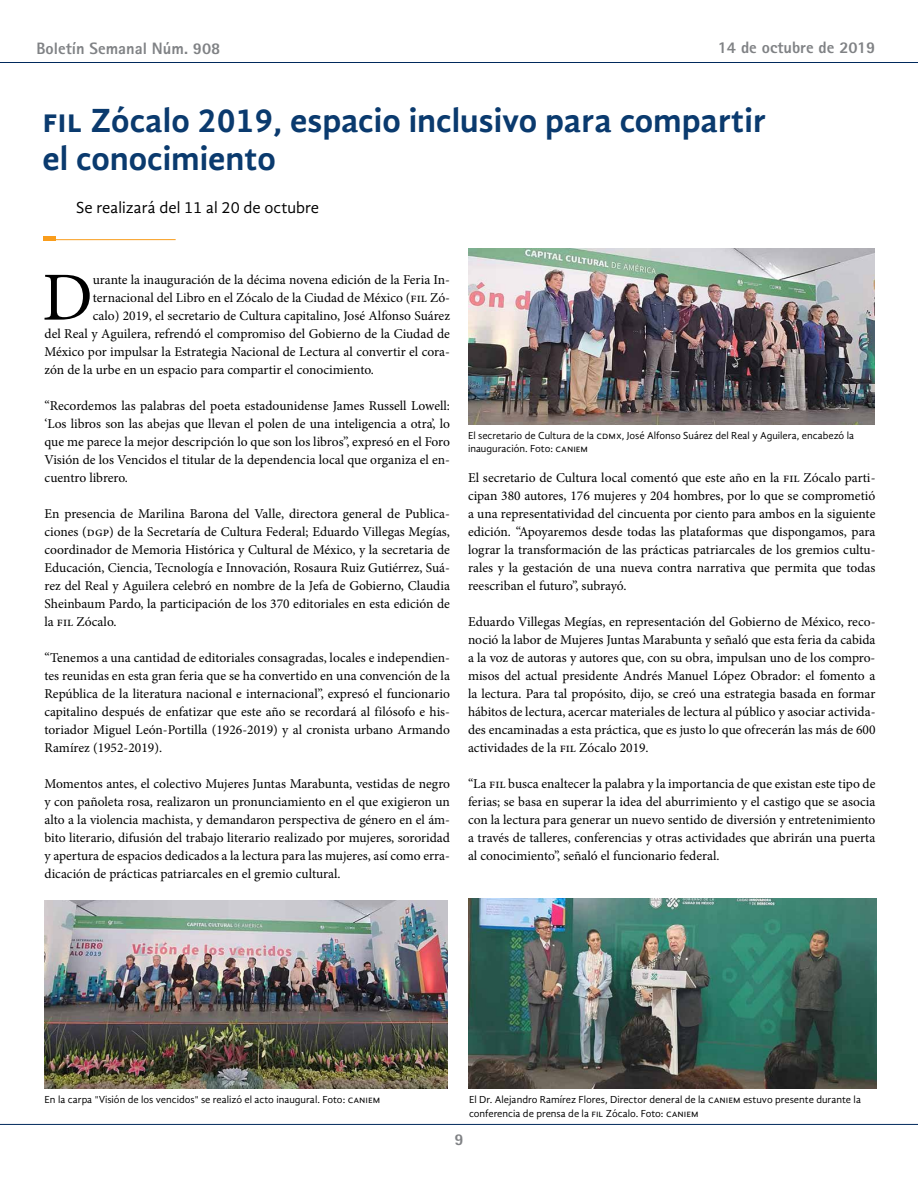
<style>
.page{position:relative;width:918px;height:1188px;background:#fff}
.page>*{position:absolute;margin:0;border:0;box-sizing:border-box;transform-origin:0 0}
.t1{font:68.85px "Minion Pro";color:#000}
.t2{font:700 34.5px/37.5px "Gandhi Sans";color:#0a3a6e}
.t3{font:800 16.5px "Rotis Sans Serif";color:#808285}
.t4{font:16.5px "Gandhi Sans";color:#000}
.t5{font:13.5px/18px "Minion Pro";letter-spacing:-.005em;color:#000;text-align:justify}
.t6{font:10.5px/13.5px "Gandhi Sans";color:#000}
</style>
<div class="page">
<hr style="left:0;top:62px;width:918px;height:1px;background:#00295c">
<hr style="left:0;top:1124px;width:918px;height:1px;background:#00295c">
<hr style="left:44px;top:239px;width:132px;height:1px;background:#f99d1c">
<hr style="left:44px;top:236px;width:12px;height:4px;background:#f99d1c">
<img style="left:469px;top:249px;width:406px;height:176px">
<img style="left:45px;top:900px;width:403px;height:189px">
<img style="left:468px;top:899px;width:408px;height:190px">
<p class="t3" style="left:36px;top:38px;width:185px">Boletín Semanal Núm. 908</p>
<p class="t3" style="left:718px;top:37px;width:159px">14 de octubre de 2019</p>
<h2 class="t2" style="left:43px;top:102px;width:725px">fil Zócalo 2019, espacio inclusivo para compartir el conocimiento</h2>
<p class="t4" style="left:76px;top:198px;width:244px">Se realizará del 11 al 20 de octubre</p>
<h1 class="t1" style="left:42px;top:252px;width:52px">D</h1>
<p class="t5" style="left:93px;top:270px;width:359px">urante la inauguración de la décima novena edición de la Feria In-</p>
<p class="t5" style="left:93px;top:288px;width:359px">ternacional del Libro en el Zócalo de la Ciudad de México (fil Zó-</p>
<p class="t5" style="left:93px;top:306px;width:359px">calo) 2019, el secretario de Cultura capitalino, José Alfonso Suárez</p>
<p class="t5" style="left:45px;top:324px;width:407px">del Real y Aguilera, refrendó el compromiso del Gobierno de la Ciudad de</p>
<p class="t5" style="left:45px;top:342px;width:407px">México por impulsar la Estrategia Nacional de Lectura al convertir el cora-</p>
<p class="t5" style="left:45px;top:360px;width:331px">zón de la urbe en un espacio para compartir el conocimiento.</p>
<p class="t5" style="left:45px;top:396px;width:407px">“Recordemos las palabras del poeta estadounidense James Russell Lowell: ‘Los libros son las abejas que llevan el polen de una inteligencia a otra’, lo que me parece la mejor descripción lo que son los libros”, expresó en el Foro Visión de los Vencidos el titular de la dependencia local que organiza el en&shy;cuentro librero.</p>
<p class="t5" style="left:45px;top:504px;width:407px">En presencia de Marilina Barona del Valle, directora general de Publica&shy;ciones (dgp) de la Secretaría de Cultura Federal; Eduardo Villegas Megías, coordinador de Memoria Histórica y Cultural de México, y la secretaria de Educación, Ciencia, Tecnología e Innovación, Rosaura Ruiz Gutiérrez, Suá&shy;rez del Real y Aguilera celebró en nombre de la Jefa de Gobierno, Claudia Sheinbaum Pardo, la participación de los 370 editoriales en esta edición de la fil Zócalo.</p>
<p class="t5" style="left:45px;top:648px;width:407px">“Tenemos a una cantidad de editoriales consagradas, locales e independien&shy;tes reunidas en esta gran feria que se ha convertido en una convención de la República de la literatura nacional e internacional”, expresó el funcionario capitalino después de enfatizar que este año se recordará al filósofo e his&shy;toriador Miguel León-Portilla (1926-2019) y al cronista urbano Armando Ramírez (1952-2019).</p>
<p class="t5" style="left:45px;top:774px;width:407px">Momentos antes, el colectivo Mujeres Juntas Marabunta, vestidas de negro y con pañoleta rosa, realizaron un pronunciamiento en el que exigieron un alto a la violencia machista, y demandaron perspectiva de género en el ám&shy;bito literario, difusión del trabajo literario realizado por mujeres, sororidad y apertura de espacios dedicados a la lectura para las mujeres, así como erra&shy;dicación de prácticas patriarcales en el gremio cultural.</p>
<p class="t6" style="left:468px;top:428px;width:388px">El secretario de Cultura de la cdmx, José Alfonso Suárez del Real y Aguilera, encabezó la inauguración. Foto: caniem</p>
<p class="t5" style="left:468px;top:469px;width:409px">El secretario de Cultura local comentó que este año en la fil Zócalo parti&shy;cipan 380 autores, 176 mujeres y 204 hombres, por lo que se comprometió a una representatividad del cincuenta por ciento para ambos en la siguiente edición. “Apoyaremos desde todas las plataformas que dispongamos, para lograr la transformación de las prácticas patriarcales de los gremios cultu&shy;rales y la gestación de una nueva contra narrativa que permita que todas reescriban el futuro”, subrayó.</p>
<p class="t5" style="left:468px;top:613px;width:409px">Eduardo Villegas Megías, en representación del Gobierno de México, reco&shy;noció la labor de Mujeres Juntas Marabunta y señaló que esta feria da cabida a la voz de autoras y autores que, con su obra, impulsan uno de los compro&shy;misos del actual presidente Andrés Manuel López Obrador: el fomento a la lectura. Para tal propósito, dijo, se creó una estrategia basada en formar hábitos de lectura, acercar materiales de lectura al público y asociar activida&shy;des encaminadas a esta práctica, que es justo lo que ofrecerán las más de 600 actividades de la fil Zócalo 2019.</p>
<p class="t5" style="left:468px;top:775px;width:409px">“La fil busca enaltecer la palabra y la importancia de que existan este tipo de ferias; se basa en superar la idea del aburrimiento y el castigo que se asocia con la lectura para generar un nuevo sentido de diversión y entretenimiento a través de talleres, conferencias y otras actividades que abrirán una puerta al conocimiento”, señaló el funcionario federal.</p>
<p class="t6" style="left:45px;top:1093px;width:337px">En la carpa "Visión de los vencidos" se realizó el acto inaugural. Foto: caniem</p>
<p class="t6" style="left:469px;top:1093px;width:393px">El Dr. Alejandro Ramírez Flores, Director deneral de la caniem estuvo presente durante la conferencia de prensa de la fil Zócalo. Foto: caniem</p>
<p class="t3" style="left:455px;top:1129px;width:11px">9</p>
</div>
